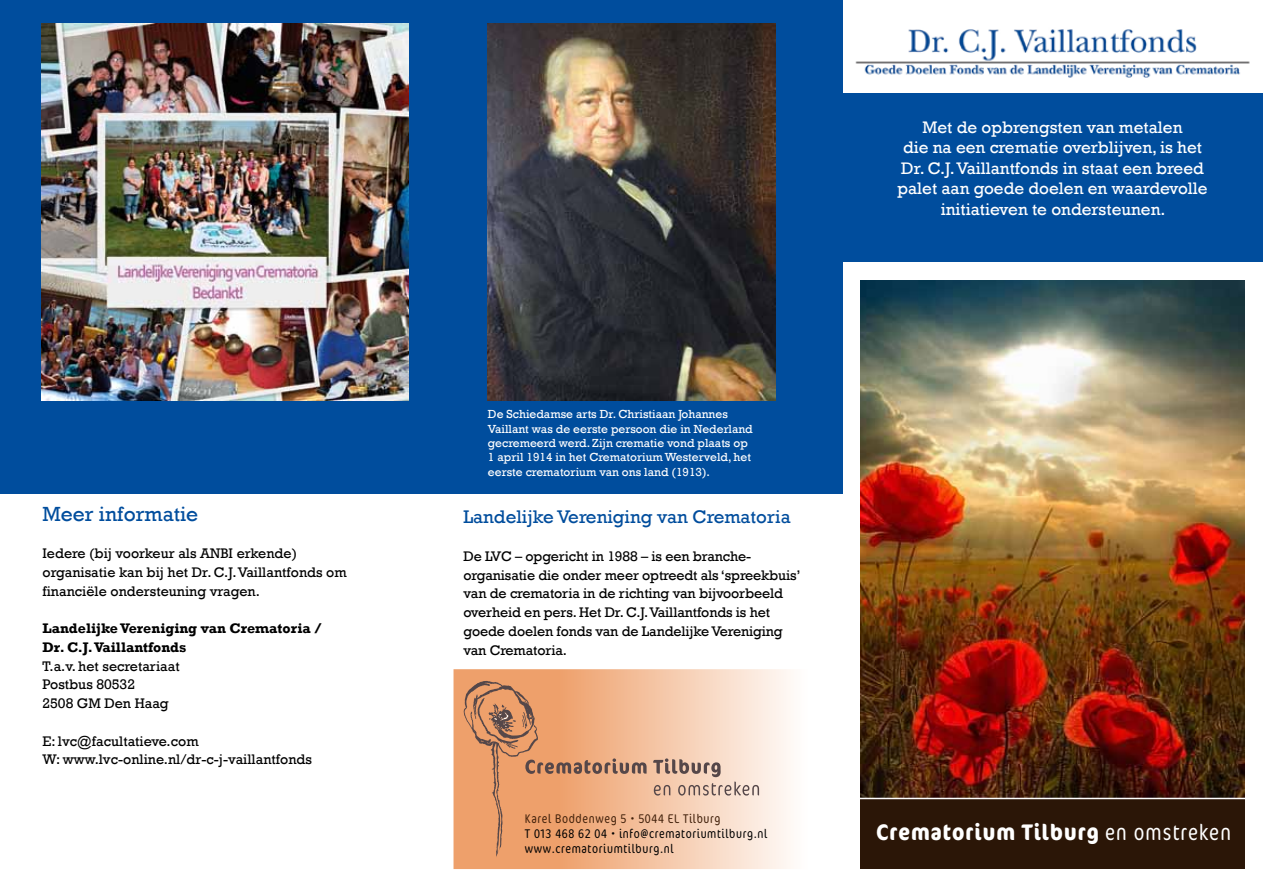
<style>
.page{position:relative;width:1263px;height:893px;background:#fff}
.page>*{position:absolute;margin:0;border:0;box-sizing:border-box;transform-origin:0 0}
.t1{font:700 condensed 22.5px "Cocon";letter-spacing:.05em;color:#fff}
.t2{font:21px "Rockwell";color:#004d9d}
.t3{font:18.75px "Rockwell";color:#004d9d}
.t4{font:17.1px/20.5px "Rockwell";color:#fff;text-align:center}
.t5{font:14.25px/18.8px "Rockwell";letter-spacing:-.01em;color:#000}
.t6{font:700 14.25px/18.8px "Rockwell";color:#000}
.t7{font:300 condensed 12.75px/15px "Cocon";letter-spacing:.05em;color:#000}
.t8{font:300 condensed 12.75px "Cocon";letter-spacing:.05em;color:#42210b}
.t9{font:12px/14.4px "Rockwell";color:#fff}
.s1{font-weight:300}
</style>
<div class="page">
<svg style="left:453px;top:669px;width:338px;height:200px;background:#f7d3ba"></svg>
<div style="left:422px;top:0;width:421px;height:493px;background:#004d9d"></div>
<div style="left:0;top:0;width:424px;height:493px;background:#004d9d"></div>
<div style="left:842px;top:94px;width:421px;height:168px;background:#004d9d"></div>
<img style="left:855px;top:29px;width:395px;height:49px">
<img style="left:487px;top:24px;width:289px;height:376px">
<img style="left:41px;top:24px;width:367px;height:376px">
<img style="left:860px;top:281px;width:384px;height:517px">
<div style="left:860px;top:798px;width:384px;height:71px;background:#2b1607"></div>
<hr style="left:858px;top:798px;width:388px;height:1px;background:#fff">
<svg style="left:653px;top:758px;width:106px;height:38px;background:#d6baaa"></svg>
<svg style="left:463px;top:681px;width:183px;height:178px;background:#e4a174"></svg>
<h2 class="t2" style="left:43px;top:501px;width:157px">Meer informatie</h2>
<p class="t5" style="left:43px;top:544px;width:306px">Iedere (bij voorkeur als ANBI erkende) organisatie kan bij het Dr. C.J.Vaillantfonds om financiële ondersteuning vragen.</p>
<p class="t6" style="left:42px;top:619px;width:281px">LandelijkeVereniging van Crematoria /<br>Dr. C.J.Vaillantfonds</p>
<p class="t5" style="left:42px;top:657px;width:139px">T.a.v. het secretariaat<br>Postbus 80532<br>2508 GM Den Haag</p>
<p class="t5" style="left:42px;top:732px;width:271px">E: lvc@facultatieve.com<br>W: www.lvc-online.nl/dr-c-j-vaillantfonds</p>
<p class="t4" style="left:897px;top:117px;width:312px">Met de opbrengsten van metalen<br>die na een crematie overblijven, is het Dr. C.J. Vaillantfonds in staat een breed palet aan goede doelen en waardevolle initiatieven te ondersteunen.</p>
<p class="t9" style="left:488px;top:407px;width:266px">De Schiedamse arts Dr. Christiaan Johannes Vaillant was de eerste persoon die in Nederland gecremeerd werd. Zijn crematie vond plaats op 1 april 1914 in het Crematorium Westerveld, het eerste crematorium van ons land (1913).</p>
<h3 class="t3" style="left:463px;top:506px;width:329px">Landelijke Vereniging van Crematoria</h3>
<p class="t5" style="left:463px;top:547px;width:339px">De LVC – opgericht in 1988 – is een branche&shy;organisatie die onder meer optreedt als ‘spreekbuis’ van de crematoria in de richting van bijvoorbeeld overheid en pers. Het Dr. C.J. Vaillantfonds is het goede doelen fonds van de Landelijke Vereniging van Crematoria.</p>
<p class="t8" style="left:525px;top:812px;width:197px">Karel Boddenweg 5 • 5044 EL Tilburg</p>
<p class="t7" style="left:525px;top:827px;width:244px">T 013 468 62 04 • info@crematoriumtilburg.nl www.crematoriumtilburg.nl</p>
<h1 class="t1" style="left:876px;top:820px;width:356px">Crematorium Tilburg <span class="s1">en omstreken</span></h1>
</div>
